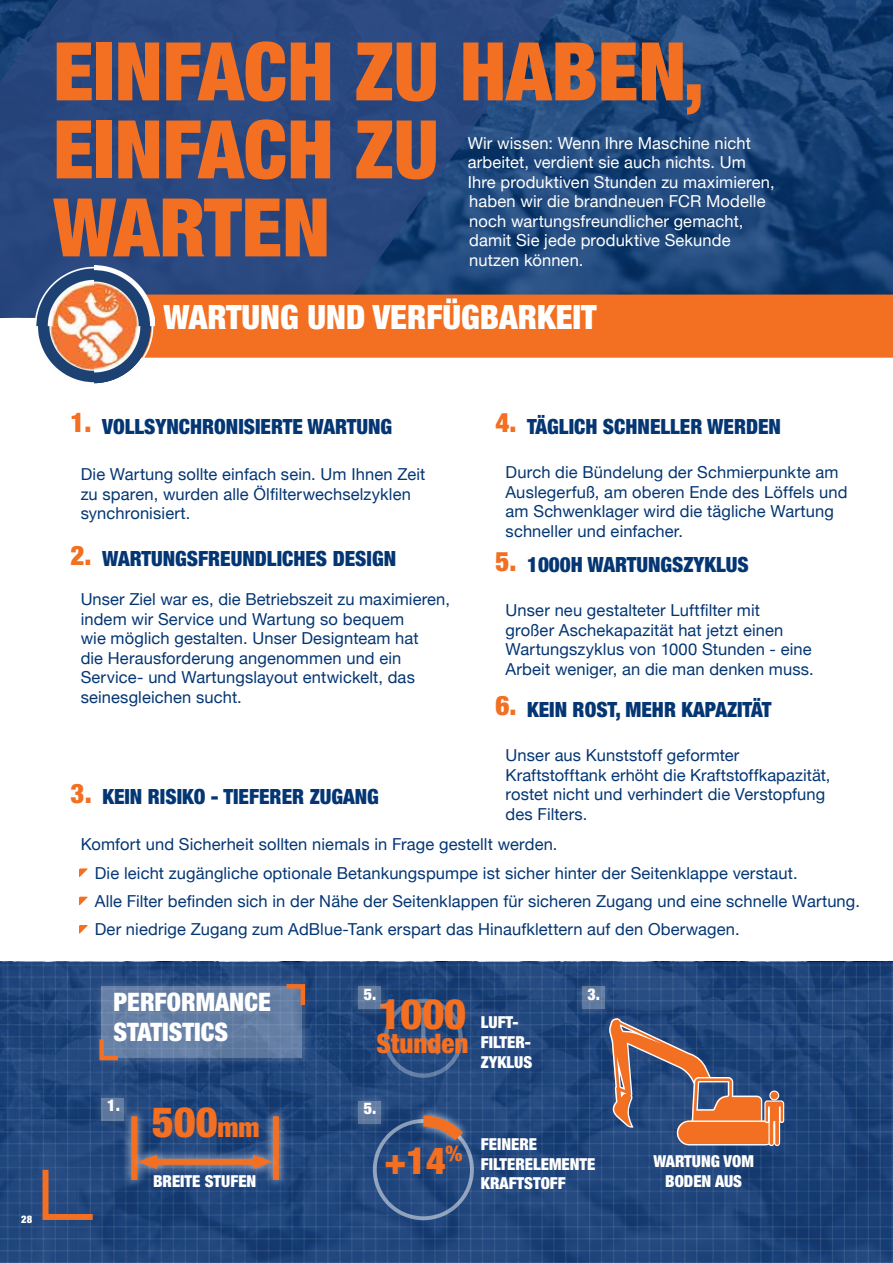
<style>
.page{position:relative;width:893px;height:1263px;background:#fff}
.page>*{position:absolute;margin:0;border:0;box-sizing:border-box;transform-origin:0 0}
.t1{font:900 condensed 81px/78px "Helvetica Neue LT Pro";color:#f36f21}
.t2{font:900 condensed 42px "Helvetica Neue LT Pro";color:#f36f21}
.t3{font:900 condensed 37.5px "Helvetica Neue LT Pro";color:#f36f21}
.t4{font:900 condensed 33.6px "Helvetica Neue LT Pro";color:#fff}
.t5{font:900 condensed 27px "Helvetica Neue LT Pro";color:#f36f21}
.t6{font:900 condensed 25.5px/30.6px "Helvetica Neue LT Pro";color:#fff}
.t7{font:900 condensed 21px "Helvetica Neue LT Pro";color:#043673}
.t8{font:16.5px/19.5px "Helvetica Neue";letter-spacing:.01em;color:#043673}
.t9{font:16.5px/19.5px "Helvetica Neue";letter-spacing:.005em;color:#fff}
.t10{font:900 condensed 16.5px/19.8px "Helvetica Neue LT Pro";color:#fff}
.t11{font:900 condensed 16.2px "Helvetica Neue LT Pro";color:#fff}
.t12{font:900 condensed 10.5px "Helvetica Neue LT Pro";color:#fff}
.s1{font-size:27px}
</style>
<div class="page">
<svg style="left:0;top:962px;width:893px;height:301px;background:#21467c"></svg>
<div style="left:92px;top:977px;width:220px;height:90px;background:#fff;opacity:.75"></div>
<div style="left:102px;top:986px;width:200px;height:72px;background:#6580a5"></div>
<svg style="left:97px;top:1035px;width:25px;height:27px"></svg>
<svg style="left:282px;top:982px;width:25px;height:27px"></svg>
<div style="left:384px;top:999px;width:79px;height:79px;border:4px solid #fff;border-radius:50%"></div>
<svg style="left:40px;top:1164px;width:59px;height:59px;background:#475071"></svg>
<svg style="left:574px;top:0;width:319px;height:295px;background:#1a4376"></svg>
<svg style="left:0;top:0;width:574px;height:317px;background:#27477e"></svg>
<div style="left:121px;top:295px;width:772px;height:63px;background:#f36f21"></div>
<svg style="left:79px;top:868px;width:9px;height:9px"></svg>
<svg style="left:79px;top:897px;width:9px;height:8px"></svg>
<svg style="left:79px;top:925px;width:9px;height:9px"></svg>
<div style="left:121px;top:1107px;width:26px;height:82px;background:#fff;opacity:.75"></div>
<div style="left:131px;top:1116px;width:6px;height:64px;background:#f36f21"></div>
<div style="left:263px;top:1107px;width:25px;height:82px;background:#fff;opacity:.75"></div>
<div style="left:273px;top:1116px;width:6px;height:64px;background:#f36f21"></div>
<div style="left:129px;top:1146px;width:152px;height:32px;background:#fff;opacity:.75"></div>
<div style="left:149px;top:1159px;width:112px;height:6px;background:#f36f21"></div>
<svg style="left:253px;top:1154px;width:20px;height:15px"></svg>
<svg style="left:137px;top:1154px;width:20px;height:15px"></svg>
<svg style="left:420px;top:1006px;width:22px;height:51px"></svg>
<svg style="left:609px;top:1018px;width:176px;height:130px;background:#6c5f6d"></svg>
<div style="left:770px;top:1091px;width:9px;height:9px;background:#f36f21;border-radius:50%"></div>
<div style="left:769px;top:1090px;width:10px;height:10px;border:1px solid #fff;border-radius:50%"></div>
<div style="left:92px;top:1088px;width:42px;height:42px;background:#fff;opacity:.75"></div>
<div style="left:102px;top:1098px;width:22px;height:22px;background:#5e799f"></div>
<div style="left:348px;top:1091px;width:42px;height:42px;background:#fff;opacity:.75"></div>
<div style="left:358px;top:1101px;width:23px;height:23px;background:#637da3"></div>
<div style="left:348px;top:977px;width:42px;height:42px;background:#fff;opacity:.75"></div>
<div style="left:358px;top:986px;width:23px;height:23px;background:#617ba0"></div>
<div style="left:572px;top:977px;width:42px;height:42px;background:#fff;opacity:.75"></div>
<div style="left:582px;top:986px;width:22px;height:23px;background:#617ba1"></div>
<div style="left:373px;top:1119px;width:101px;height:101px;border:4px solid #fff;border-radius:50%"></div>
<div style="left:415px;top:1107px;width:56px;height:41px;background:#fff;opacity:.75"></div>
<svg style="left:412px;top:1110px;width:62px;height:42px;background:#535976"></svg>
<img style="left:34px;top:266px;width:120px;height:118px">
<h1 class="t1" style="left:53px;top:32px;width:653px">EINFACH ZU HABEN,<br>EINFACH ZU<br>WARTEN</h1>
<p class="t9" style="left:468px;top:133px;width:308px">Wir wissen: Wenn Ihre Maschine nicht arbeitet, verdient sie auch nichts. Um Ihre produktiven Stunden zu maximieren, haben wir die brandneuen FCR Modelle noch wartungsfreundlicher gemacht, damit Sie jede produktive Sekunde nutzen können.</p>
<h3 class="t4" style="left:163px;top:297px;width:435px">WARTUNG UND VERFÜGBARKEIT</h3>
<p class="t12" style="left:21px;top:1212px;width:12px">28</p>
<h3 class="t5" style="left:70px;top:407px;width:23px">1.</h3>
<p class="t7" style="left:102px;top:414px;width:292px">VOLLSYNCHRONISIERTE WARTUNG</p>
<h3 class="t5" style="left:495px;top:407px;width:23px">4.</h3>
<p class="t7" style="left:527px;top:414px;width:255px">TÄGLICH SCHNELLER WERDEN</p>
<p class="t8" style="left:81px;top:464px;width:346px">Die Wartung sollte einfach sein. Um Ihnen Zeit zu sparen, wurden alle Ölfilterwechselzyklen synchronisiert.</p>
<p class="t8" style="left:506px;top:462px;width:343px">Durch die Bündelung der Schmierpunkte am Auslegerfuß, am oberen Ende des Löffels und am Schwenklager wird die tägliche Wartung schneller und einfacher.</p>
<h3 class="t5" style="left:70px;top:539px;width:23px">2.</h3>
<h3 class="t5" style="left:495px;top:545px;width:23px">5.</h3>
<p class="t7" style="left:102px;top:546px;width:295px">WARTUNGSFREUNDLICHES DESIGN</p>
<p class="t7" style="left:527px;top:552px;width:223px">1000H WARTUNGSZYKLUS</p>
<p class="t8" style="left:81px;top:589px;width:371px">Unser Ziel war es, die Betriebszeit zu maximieren, indem wir Service und Wartung so bequem<br>wie möglich gestalten. Unser Designteam hat<br>die Herausforderung angenommen und ein Service- und Wartungslayout entwickelt, das seinesgleichen sucht.</p>
<h3 class="t5" style="left:71px;top:777px;width:23px">3.</h3>
<p class="t7" style="left:102px;top:784px;width:278px">KEIN RISIKO - TIEFERER ZUGANG</p>
<p class="t8" style="left:506px;top:601px;width:310px">Unser neu gestalteter Luftfilter mit<br>großer Aschekapazität hat jetzt einen Wartungszyklus von 1000 Stunden - eine Arbeit weniger, an die man denken muss.</p>
<h3 class="t5" style="left:495px;top:690px;width:23px">6.</h3>
<p class="t7" style="left:527px;top:697px;width:246px">KEIN ROST, MEHR KAPAZITÄT</p>
<p class="t8" style="left:506px;top:745px;width:326px">Unser aus Kunststoff geformter Kraftstofftank erhöht die Kraftstoffkapazität, rostet nicht und verhindert die Verstopfung des Filters.</p>
<p class="t8" style="left:95px;top:830px;width:767px;line-height:28.3px;text-indent:-14px">Komfort und Sicherheit sollten niemals in Frage gestellt werden.<br>Die leicht zugängliche optionale Betankungspumpe ist sicher hinter der Seitenklappe verstaut.<br>Alle Filter befinden sich in der Nähe der Seitenklappen für sicheren Zugang und eine schnelle Wartung.<br>Der niedrige Zugang zum AdBlue-Tank erspart das Hinaufklettern auf den Oberwagen.</p>
<h3 class="t6" style="left:114px;top:986px;width:159px">PERFORMANCE<br>STATISTICS</h3>
<p class="t11" style="left:364px;top:984px;width:14px">5.</p>
<p class="t11" style="left:587px;top:984px;width:14px">3.</p>
<h2 class="t2" style="left:379px;top:989px;width:89px">1000</h2>
<h3 class="t5" style="left:376px;top:1028px;width:94px">Stunden</h3>
<p class="t10" style="left:481px;top:1012px;width:53px">LUFT-<br>FILTER-<br>ZYKLUS</p>
<p class="t11" style="left:107px;top:1095px;width:14px">1.</p>
<p class="t11" style="left:364px;top:1099px;width:14px">5.</p>
<h2 class="t2" style="left:152px;top:1097px;width:109px">500<span class="s1">mm</span></h2>
<p class="t10" style="left:153px;top:1171px;width:105px">BREITE STUFEN</p>
<h3 class="t3" style="left:384px;top:1138px;width:80px">+14<sup>%</sup></h3>
<p class="t10" style="left:481px;top:1134px;width:116px">FEINERE<br>FILTERELEMENTE<br>KRAFTSTOFF</p>
<p class="t10" style="left:653px;top:1151px;width:102px;text-align:center">WARTUNG VOM<br>BODEN AUS</p>
</div>
